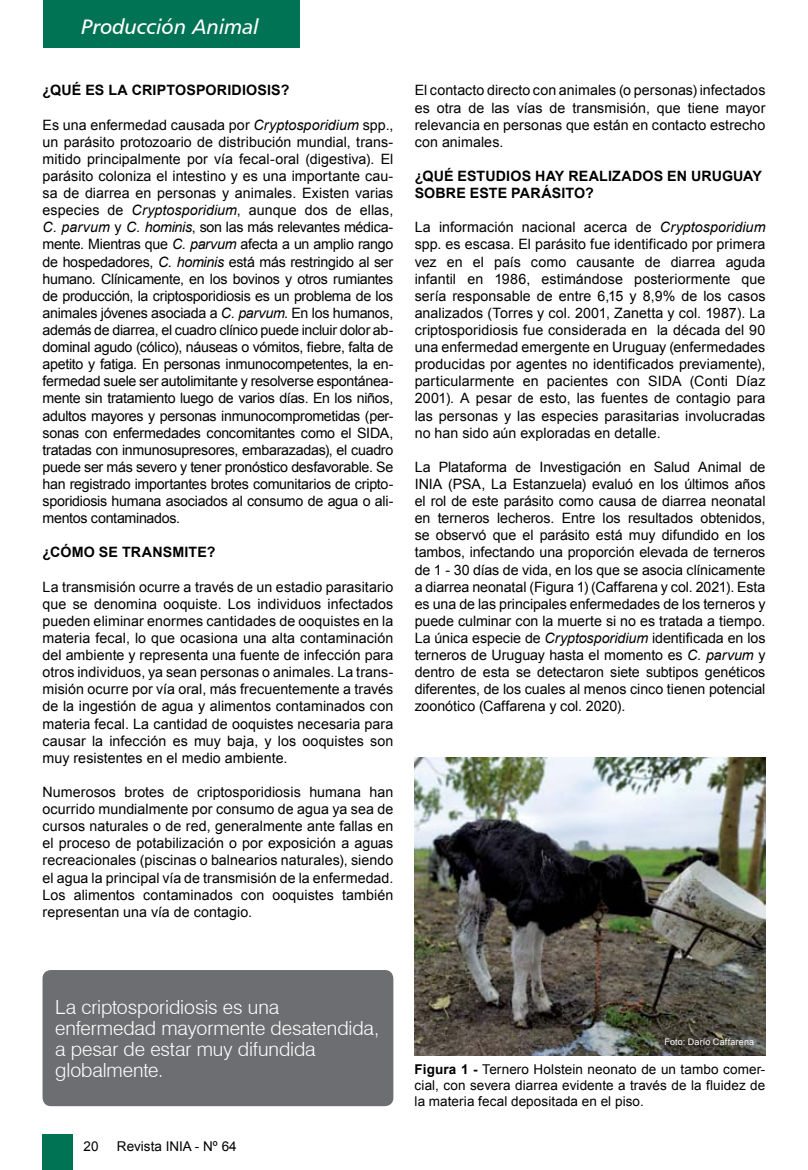
<style>
.page{position:relative;width:808px;height:1170px;background:#fff}
.page>*{position:absolute;margin:0;border:0;box-sizing:border-box;transform-origin:0 0}
.t1{font:21px "Humanist 777 BT Italic B";color:#fff}
.t2{font:300 19.5px/21px "Swiss 721 BT";letter-spacing:-.01em;color:#fff}
.t3{font:14.25px/17.1px "Arial";letter-spacing:.005em;color:#000;text-align:justify}
.t4{font:700 14.25px "Arial";letter-spacing:.01em;color:#000}
.t5{font:13.5px/16.2px "Arial";letter-spacing:.005em;color:#000;text-align:justify}
.t6{font:9px "Arial";letter-spacing:.02em;color:#fff}
.s1{font-style:italic}
.s2{font-weight:700}
</style>
<div class="page">
<div style="left:43px;top:0;width:257px;height:47px;background:#007355"></div>
<div style="left:43px;top:1134px;width:30px;height:35px;background:#007355"></div>
<div style="left:43px;top:969px;width:350px;height:137px;background:#6d6e71;border-radius:9px"></div>
<img style="left:414px;top:757px;width:351px;height:297px">
<h1 class="t1" style="left:81px;top:13px;width:179px">Producción Animal</h1>
<p class="t4" style="left:43px;top:81px;width:135px">¿QUÉ ES LA CRI PTOS</p>
<p class="t4" style="left:196px;top:81px;width:19px">PORIDIOSIS</p>
<p class="t4" style="left:281px;top:81px;width:10px">?</p>
<p class="t3" style="left:43px;top:116px;width:352px">Es una enfermedad causada por <span class="s1">Cryptosporidium</span> spp., un parásito protozoario de distribución mundial, trans&shy;mitido principalmente por vía fecal-oral (digestiva). El parásito coloniza el intestino y es una importante cau&shy;sa de diarrea en personas y animales. Existen varias especies de <span class="s1">Cryptosporidium</span>, aunque dos de ellas, <span class="s1">C. parvum</span> y <span class="s1">C. hominis</span>, son las más relevantes médica&shy;mente. Mientras que <span class="s1">C. parvum</span> afecta a un amplio rango de hospedadores, <span class="s1">C. hominis</span> está más restringido al ser humano. Clínicamente, en los bovinos y otros rumiantes de producción, la criptosporidiosis es un problema de los animales jóvenes asociada a <span class="s1">C. parvum</span>. En los humanos, además de diarrea, el cuadro clínico puede incluir dolor ab&shy;dominal agudo (cólico), náuseas o vómitos, fiebre, falta de apetito y fatiga. En personas inmunocompetentes, la en&shy;fermedad suele ser autolimitante y resolverse espontánea&shy;mente sin tratamiento luego de varios días. En los niños, adultos mayores y personas inmunocomprometidas (per&shy;sonas con enfermedades concomitantes como el SIDA, tratadas con inmunosupresores, embarazadas), el cuadro puede ser más severo y tener pronóstico desfavorable. Se han registrado importantes brotes comunitarios de cripto&shy;sporidiosis humana asociados al consumo de agua o ali&shy;mentos contaminados.</p>
<p class="t4" style="left:43px;top:543px;width:20px">¿CÓMO</p>
<p class="t4" style="left:99px;top:543px;width:34px">SE TRANSMITE</p>
<p class="t4" style="left:207px;top:543px;width:10px">?</p>
<p class="t3" style="left:43px;top:578px;width:352px">La transmisión ocurre a través de un estadio parasitario que se denomina ooquiste. Los individuos infectados pueden eliminar enormes cantidades de ooquistes en la materia fecal, lo que ocasiona una alta contaminación del ambiente y representa una fuente de infección para otros individuos, ya sean personas o animales. La trans&shy;misión ocurre por vía oral, más frecuentemente a través de la ingestión de agua y alimentos contaminados con materia fecal. La cantidad de ooquistes necesaria para causar la infección es muy baja, y los ooquistes son muy resistentes en el medio ambiente.</p>
<p class="t3" style="left:43px;top:783px;width:352px">Numerosos brotes de criptosporidiosis humana han ocurrido mundialmente por consumo de agua ya sea de cursos naturales o de red, generalmente ante fallas en el proceso de potabilización o por exposición a aguas recreacionales (piscinas o balnearios naturales), siendo el agua la principal vía de transmisión de la enfermedad.<br>Los alimentos contaminados con ooquistes también representan una vía de contagio.</p>
<p class="t3" style="left:415px;top:82px;width:352px">El contacto directo con animales (o personas) infectados es otra de las vías de transmisión, que tiene mayor relevancia en personas que están en contacto estrecho con animales.</p>
<p class="t4" style="left:415px;top:166px;width:53px">¿QUÉ ESTUDIOS</p>
<p class="t4" style="left:535px;top:166px;width:45px">HAY REA</p>
<p class="t4" style="left:599px;top:166px;width:19px">LIZADOS</p>
<p class="t4" style="left:667px;top:166px;width:97px">EN URUGUAY</p>
<p class="t4" style="left:415px;top:184px;width:11px">SOBRE</p>
<p class="t4" style="left:470px;top:184px;width:10px">ESTE</p>
<p class="t4" style="left:511px;top:184px;width:50px">PARÁSITO</p>
<p class="t4" style="left:585px;top:184px;width:10px">?</p>
<p class="t3" style="left:415px;top:219px;width:352px">La información nacional acerca de <span class="s1">Cryptosporidium </span>spp. es escasa. El parásito fue identificado por primera vez en el país como causante de diarrea aguda infantil en 1986, estimándose posteriormente que sería responsable de entre 6,15 y 8,9% de los casos analizados (Torres y col. 2001, Zanetta y col. 1987). La criptosporidiosis fue considerada en la década del 90 una enfermedad emergente en Uruguay (enfermedades producidas por agentes no identificados previamente), particularmente en pacientes con SIDA (Conti Díaz 2001). A pesar de esto, las fuentes de contagio para las personas y las especies parasitarias involucradas no han sido aún exploradas en detalle.</p>
<p class="t3" style="left:415px;top:458px;width:352px">La Plataforma de Investigación en Salud Animal de INIA (PSA, La Estanzuela) evaluó en los últimos años el rol de este parásito como causa de diarrea neonatal en terneros lecheros. Entre los resultados obtenidos, se observó que el parásito está muy difundido en los tambos, infectando una proporción elevada de terneros de 1 - 30 días de vida, en los que se asocia clínicamente a diarrea neonatal (Figura 1) (Caffarena y col. 2021). Esta es una de las principales enfermedades de los terneros y puede culminar con la muerte si no es tratada a tiempo.<br>La única especie de <span class="s1">Cryptosporidium</span> identificada en los terneros de Uruguay hasta el momento es <span class="s1">C. parvum</span> y dentro de esta se detectaron siete subtipos genéticos diferentes, de los cuales al menos cinco tienen potencial zoonótico (Caffarena y col. 2020).</p>
<h2 class="t2" style="left:55px;top:996px;width:325px">La criptosporidiosis es una enfermedad mayormente desatendida, a pesar de estar muy difundida globalmente.</h2>
<p class="t5" style="left:84px;top:1138px;width:17px">20</p>
<p class="t5" style="left:117px;top:1138px;width:121px">Revista INIA - Nº 64</p>
<p class="t6" style="left:664px;top:1035px;width:91px">Foto: Darío Caffarena</p>
<p class="t5" style="left:415px;top:1060px;width:352px"><span class="s2">FIGURA 1 -</span> Ternero Holstein neonato de un tambo comer&shy;cial, con severa diarrea evidente a través de la fluidez de la materia fecal depositada en el piso.</p>
</div>
